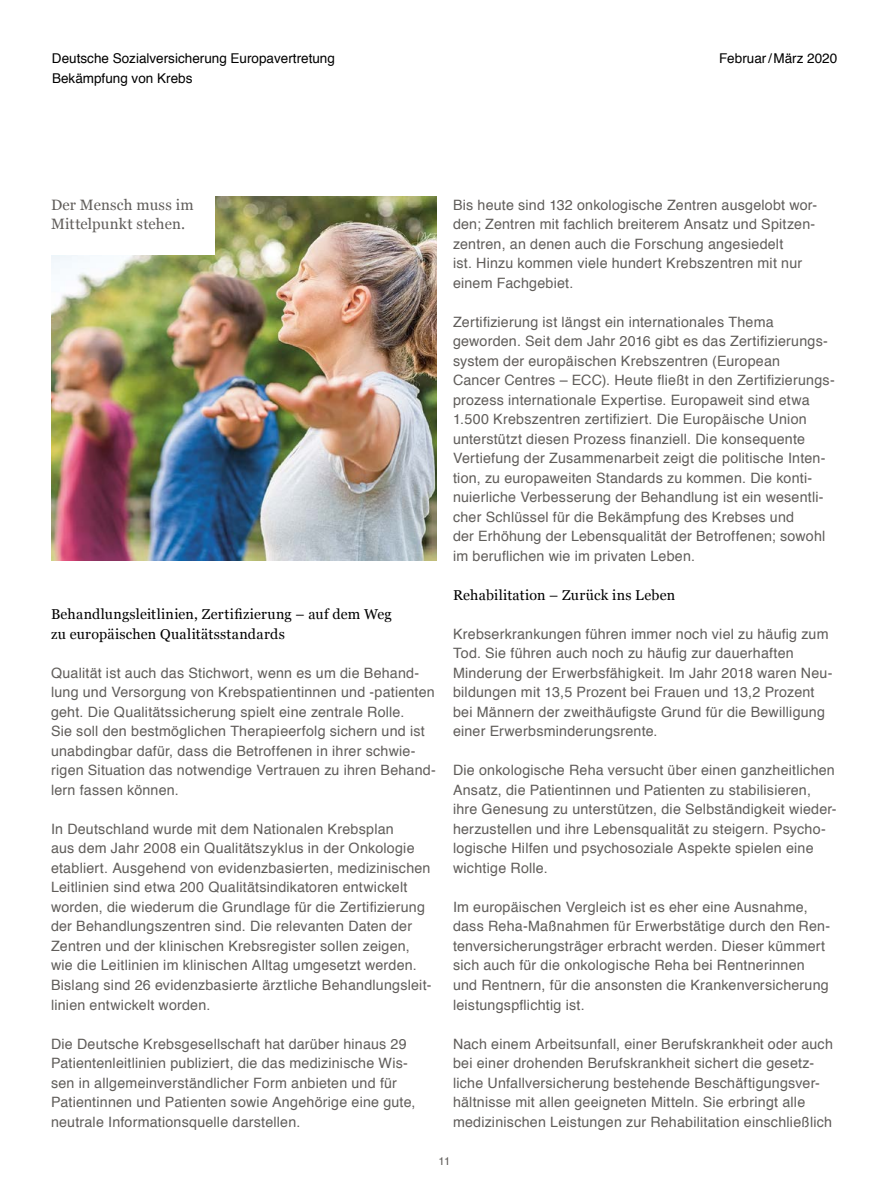
<style>
.page{position:relative;width:872px;height:1191px;background:#fff}
.page>*{position:absolute;margin:0;border:0;box-sizing:border-box;transform-origin:0 0}
.Fließtext{font:15px/19.5px "Georgia";letter-spacing:.01em;color:#605d5a}
.RF_Fliesstext{font:14.25px/19.5px "Helvetica";letter-spacing:.015em;color:#605d5a}
.RF_Zwischentitel{font:14.25px/19.5px "Georgia";letter-spacing:.02em;color:#000}
.RF_Fliesstext-2{font:14.25px "Georgia";letter-spacing:.015em;color:#000}
.t1{font:13.5px "Helvetica";color:#000}
.t2{font:11.25px "Helvetica";color:#605d5a}
</style>
<div class="page">
<img style="left:51px;top:197px;width:385px;height:364px">
<div style="left:51px;top:196px;width:164px;height:59px;background:#fff"></div>
<p class="t1" style="left:52px;top:48px;width:284px">Deutsche Sozialversicherung Europavertretung</p>
<p class="t1" style="left:52px;top:68px;width:142px">Bekämpfung von Krebs</p>
<p class="t1" style="left:719px;top:48px;width:120px">Februar/März 2020</p>
<p class="Fließtext" style="left:51px;top:194px;width:144px">Der Mensch muss im<br>Mittelpunkt stehen.</p>
<p class="RF_Fliesstext" style="left:453px;top:195px;width:365px">Bis heute sind 132 onkologische Zentren ausgelobt wor&shy;den; Zentren mit fachlich breiterem Ansatz und Spitzen&shy;zentren, an denen auch die Forschung angesiedelt<br>ist. Hinzu kommen viele hundert Krebszentren mit nur einem Fachgebiet.</p>
<p class="RF_Fliesstext" style="left:453px;top:312px;width:383px">Zertifizierung ist längst ein internationales Thema geworden. Seit dem Jahr 2016 gibt es das Zertifizierungs&shy;system der europäischen Krebszentren (European<br>Cancer Centres – ECC). Heute fließt in den Zertifizierungs&shy;prozess internationale Expertise. Europaweit sind etwa 1.500 Krebszentren zertifiziert. Die Europäische Union unterstützt diesen Prozess finanziell. Die konsequente Vertiefung der Zusammenarbeit zeigt die politische Inten&shy;tion, zu europaweiten Standards zu kommen. Die konti&shy;nuierliche Verbesserung der Behandlung ist ein wesentli&shy;cher Schlüssel für die Bekämpfung des Krebses und<br>der Erhöhung der Lebensqualität der Betroffenen; sowohl im beruflichen wie im privaten Leben.</p>
<p class="RF_Fliesstext-2" style="left:453px;top:584px;width:224px">Rehabilitation – Zurück ins Leben</p>
<p class="RF_Fliesstext" style="left:453px;top:624px;width:381px">Krebserkrankungen führen immer noch viel zu häufig zum Tod. Sie führen auch noch zu häufig zur dauerhaften Minderung der Erwerbsfähigkeit. Im Jahr 2018 waren Neu&shy;bildungen mit 13,5 Prozent bei Frauen und 13,2 Prozent bei Männern der zweithäufigste Grund für die Bewilligung einer Erwerbsminderungsrente.</p>
<p class="RF_Fliesstext" style="left:453px;top:761px;width:385px">Die onkologische Reha versucht über einen ganzheitlichen Ansatz, die Patientinnen und Patienten zu stabilisieren, ihre Genesung zu unterstützen, die Selbständigkeit wieder&shy;herzustellen und ihre Lebensqualität zu steigern. Psycho&shy;logische Hilfen und psychosoziale Aspekte spielen eine wichtige Rolle.</p>
<p class="RF_Fliesstext" style="left:453px;top:897px;width:379px">Im europäischen Vergleich ist es eher eine Ausnahme, dass Reha-Maßnahmen für Erwerbstätige durch den Ren&shy;tenversicherungsträger erbracht werden. Dieser kümmert sich auch für die onkologische Reha bei Rentnerinnen und Rentnern, für die ansonsten die Krankenversicherung leistungspflichtig ist.</p>
<p class="RF_Fliesstext" style="left:453px;top:1034px;width:381px">Nach einem Arbeitsunfall, einer Berufskrankheit oder auch bei einer drohenden Berufskrankheit sichert die gesetz&shy;liche Unfallversicherung bestehende Beschäftigungsver&shy;hältnisse mit allen geeigneten Mitteln. Sie erbringt alle medizinischen Leistungen zur Rehabilitation einschließlich</p>
<p class="RF_Zwischentitel" style="left:51px;top:604px;width:342px">Behandlungsleitlinien, Zertifizierung – auf dem Weg zu europäischen Qualitätsstandards</p>
<p class="RF_Fliesstext" style="left:51px;top:663px;width:386px">Qualität ist auch das Stichwort, wenn es um die Behand&shy;lung und Versorgung von Krebspatientinnen und -patienten geht. Die Qualitätssicherung spielt eine zentrale Rolle.<br>Sie soll den bestmöglichen Therapieerfolg sichern und ist unabdingbar dafür, dass die Betroffenen in ihrer schwie&shy;rigen Situation das notwendige Vertrauen zu ihren Behand&shy;lern fassen können.</p>
<p class="RF_Fliesstext" style="left:51px;top:819px;width:382px">In Deutschland wurde mit dem Nationalen Krebsplan<br>aus dem Jahr 2008 ein Qualitätszyklus in der Onkologie etabliert. Ausgehend von evidenzbasierten, medizinischen Leitlinien sind etwa 200 Qualitätsindikatoren entwickelt worden, die wiederum die Grundlage für die Zertifizierung der Behandlungszentren sind. Die relevanten Daten der Zentren und der klinischen Krebsregister sollen zeigen, wie die Leitlinien im klinischen Alltag umgesetzt werden.<br>Bislang sind 26 evidenzbasierte ärztliche Behandlungsleit&shy;linien entwickelt worden.</p>
<p class="RF_Fliesstext" style="left:51px;top:1034px;width:366px">Die Deutsche Krebsgesellschaft hat darüber hinaus 29<br>Patientenleitlinien publiziert, die das medizinische Wis&shy;sen in allgemeinverständlicher Form anbieten und für Patientinnen und Patienten sowie Angehörige eine gute, neutrale Informationsquelle darstellen.</p>
<p class="t2" style="left:438px;top:1151px;width:13px">11</p>
</div>
